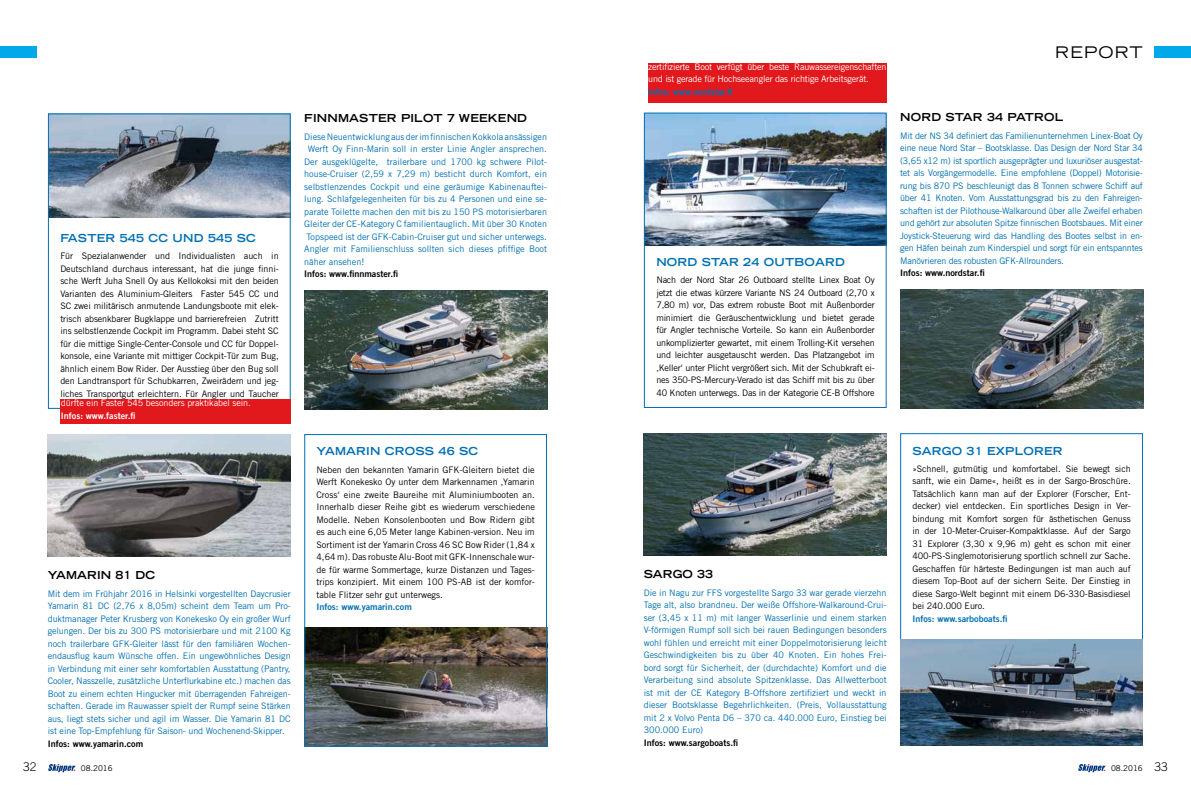
<style>
.page{position:relative;width:1191px;height:794px;background:#fff}
.page>*{position:absolute;margin:0;border:0;box-sizing:border-box;transform-origin:0 0}
.t1{font:expanded 16px "Trade Gothic LT Std";letter-spacing:.07em;color:#000}
.t2{font:300 12px "Trade Gothic LT Std";color:#000}
.t3{font:700 expanded 11px "Trade Gothic LT Std";letter-spacing:.02em;color:#0070b3}
.t4{font:700 expanded 11px "Trade Gothic LT Std";letter-spacing:.02em;color:#000}
.t5{font:9px/12.5px "Trade Gothic LT Std";color:#0070b3;text-align:justify}
.t6{font:9px/12.5px "Trade Gothic LT Std";letter-spacing:-.01em;color:#000;text-align:justify}
.t7{font:9px/12.5px "Trade Gothic LT Std";letter-spacing:-.02em;color:#fff}
.t8{font:9px "Trade Gothic LT Std Bd 2";color:#000}
.t9{font:9px "Trade Gothic LT Std Bd 2";color:#0070b3}
.t10{font:9px "Trade Gothic LT Std Bd 2";color:#fff}
.t11{font:8px "Trade Gothic LT Std";color:#000}
.s1{font-weight:300;font-size:12px}
</style>
<div class="page">
<img style="left:644px;top:433px;width:242px;height:122px">
<img style="left:900px;top:289px;width:243px;height:119px">
<img style="left:900px;top:639px;width:243px;height:107px">
<div style="left:648px;top:63px;width:238px;height:40px;background:#e1191d"></div>
<img style="left:48px;top:434px;width:242px;height:122px">
<img style="left:304px;top:290px;width:243px;height:119px">
<img style="left:306px;top:627px;width:239px;height:117px">
<img style="left:50px;top:115px;width:239px;height:103px">
<img style="left:646px;top:115px;width:238px;height:131px">
<div style="left:304px;top:434px;width:243px;height:312px;border:1px solid #0070b3"></div>
<div style="left:48px;top:113px;width:243px;height:296px;border:1px solid #0070b3"></div>
<div style="left:61px;top:400px;width:230px;height:24px;background:#e1191d"></div>
<div style="left:644px;top:113px;width:242px;height:295px;border:1px solid #0070b3"></div>
<svg style="left:48px;top:764px;width:27px;height:8px"></svg>
<svg style="left:1078px;top:764px;width:27px;height:8px"></svg>
<div style="left:1154px;top:47px;width:37px;height:11px;background:#00aaea"></div>
<div style="left:0;top:47px;width:37px;height:11px;background:#00aaea"></div>
<p class="t3" style="left:60px;top:230px;width:197px">FASTER 545 CC UND 545 SC</p>
<p class="t6" style="left:60px;top:249px;width:220px">Für Spezialanwender und Individualisten auch in Deutschland durchaus interessant, hat die junge finni&shy;sche Werft Juha Snell Oy aus Kellokoksi mit den beiden Varianten des Aluminium-Gleiters Faster 545 CC und SC zwei militärisch anmutende Landungsboote mit elek&shy;trisch absenkbarer Bugklappe und barrierefreien Zutritt ins selbstlenzende Cockpit im Programm. Dabei steht SC für die mittige Single-Center-Console und CC für Doppel&shy;konsole, eine Variante mit mittiger Cockpit-Tür zum Bug, ähnlich einem Bow Rider. Der Ausstieg über den Bug soll den Landtransport für Schubkarren, Zweirädern und jeg&shy;liches Transportgut erleichtern. Für Angler und Taucher</p>
<p class="t7" style="left:61px;top:397px;width:191px">dürfte ein Faster 545 besonders praktikabel sein.</p>
<p class="t10" style="left:61px;top:410px;width:76px">Infos: www.faster.fi</p>
<p class="t4" style="left:48px;top:568px;width:109px">YAMARIN 81 DC</p>
<p class="t5" style="left:48px;top:587px;width:244px">Mit dem im Frühjahr 2016 in Helsinki vorgestellten Daycrusier Yamarin 81 DC (2,76 x 8,05m) scheint dem Team um Pro&shy;duktmanager Peter Krusberg von Konekesko Oy ein großer Wurf gelungen. Der bis zu 300 PS motorisierbare und mit 2100 Kg noch trailerbare GFK-Gleiter lässt für den familiären Wochen&shy;endausflug kaum Wünsche offen. Ein ungewöhnliches Design in Verbindung mit einer sehr komfortablen Ausstattung (Pantry, Cooler, Nasszelle, zusätzliche Unterflurkabine etc.) machen das Boot zu einem echten Hingucker mit überragenden Fahreigen&shy;schaften. Gerade im Rauwasser spielt der Rumpf seine Stärken aus, liegt stets sicher und agil im Wasser. Die Yamarin 81 DC ist eine Top-Empfehlung für Saison- und Wochenend-Skipper.</p>
<p class="t8" style="left:48px;top:738px;width:97px">Infos: www.yamarin.com</p>
<p class="t4" style="left:304px;top:111px;width:224px">FINNMASTER PILOT 7 WEEKEND</p>
<p class="t5" style="left:304px;top:130px;width:244px">Diese Neuentwicklung aus der im finnischen Kokkola ansässigen</p>
<p class="t5" style="left:308px;top:142px;width:240px">Werft Oy Finn-Marin soll in erster Linie Angler ansprechen.</p>
<p class="t5" style="left:304px;top:155px;width:244px">Der ausgeklügelte, trailerbare und 1700 kg schwere Pilot-</p>
<p class="t5" style="left:304px;top:167px;width:244px">house-Cruiser (2,59 x 7,29 m) besticht durch Komfort, ein</p>
<p class="t5" style="left:304px;top:180px;width:244px">selbstlenzendes Cockpit und eine geräumige Kabinenauftei-</p>
<p class="t5" style="left:304px;top:193px;width:244px">lung. Schlafgelegenheiten für bis zu 4 Personen und eine se-</p>
<p class="t5" style="left:304px;top:205px;width:244px">parate Toilette machen den mit bis zu 150 PS motorisierbaren</p>
<p class="t5" style="left:304px;top:218px;width:244px">Gleiter der CE-Kategory C familientauglich. Mit über 30 Knoten</p>
<p class="t5" style="left:306px;top:230px;width:242px">Topspeed ist der GFK-Cabin-Cruiser gut und sicher unterwegs.</p>
<p class="t5" style="left:304px;top:243px;width:244px">Angler mit Familienschluss sollten sich dieses pfiffige Boot</p>
<p class="t5" style="left:304px;top:255px;width:62px">näher ansehen!</p>
<p class="t8" style="left:304px;top:268px;width:95px">Infos: www.finnmaster.fi</p>
<p class="t3" style="left:316px;top:444px;width:163px">YAMARIN CROSS 46 SC</p>
<p class="t6" style="left:316px;top:463px;width:220px">Neben den bekannten Yamarin GFK-Gleitern bietet die Werft Konekesko Oy unter dem Markennamen ‚Yamarin Cross‘ eine zweite Baureihe mit Aluminiumbooten an.<br>Innerhalb dieser Reihe gibt es wiederum verschiedene Modelle. Neben Konsolenbooten und Bow Ridern gibt es auch eine 6,05 Meter lange Kabinen-version. Neu im Sortiment ist der Yamarin Cross 46 SC Bow Rider (1,84 x 4,64 m). Das robuste Alu-Boot mit GFK-Innenschale wur&shy;de für warme Sommertage, kurze Distanzen und Tages&shy;trips konzipiert. Mit einem 100 PS-AB ist der komfor&shy;table Flitzer sehr gut unterwegs.</p>
<p class="t9" style="left:316px;top:601px;width:97px">Infos: www.yamarin.com</p>
<p class="t7" style="left:648px;top:60px;width:240px">zertifizierte Boot verfügt über beste Rauwassereigenschaften und ist gerade für Hochseeangler das richtige Arbeitsgerät.</p>
<p class="t9" style="left:648px;top:86px;width:86px">Infos: www.nordstar.fi</p>
<p class="t3" style="left:656px;top:255px;width:190px">NORD STAR 24 OUTBOARD</p>
<p class="t6" style="left:656px;top:273px;width:220px">Nach der Nord Star 26 Outboard stellte Linex Boat Oy jetzt die etwas kürzere Variante NS 24 Outboard (2,70 x 7,80 m) vor, Das extrem robuste Boot mit Außenborder minimiert die Geräuschentwicklung und bietet gerade für Angler technische Vorteile. So kann ein Außenborder unkomplizierter gewartet, mit einem Trolling-Kit versehen und leichter ausgetauscht werden. Das Platzangebot im ‚Keller‘ unter Plicht vergrößert sich. Mit der Schubkraft ei&shy;nes 350-PS-Mercury-Verado ist das Schiff mit bis zu über 40 Knoten unterwegs. Das in der Kategorie CE-B Offshore</p>
<h1 class="t1" style="left:1055px;top:42px;width:89px">REPORT</h1>
<p class="t4" style="left:900px;top:110px;width:165px">NORD STAR 34 PATROL</p>
<p class="t5" style="left:900px;top:129px;width:244px">Mit der NS 34 definiert das Familienunternehmen Linex-Boat Oy eine neue Nord Star – Bootsklasse. Das Design der Nord Star 34 (3,65 x12 m) ist sportlich ausgeprägter und luxuriöser ausgestat&shy;tet als Vorgängermodelle. Eine empfohlene (Doppel) Motorisie&shy;rung bis 870 PS beschleunigt das 8 Tonnen schwere Schiff auf über 41 Knoten. Vom Ausstattungsgrad bis zu den Fahreigen&shy;schaften ist der Pilothouse-Walkaround über alle Zweifel erhaben und gehört zur absoluten Spitze finnischen Bootsbaues. Mit einer Joystick-Steuerung wird das Handling des Bootes selbst in en&shy;gen Häfen beinah zum Kinderspiel und sorgt für ein entspanntes Manövrieren des robusten GFK-Allrounders.</p>
<p class="t8" style="left:900px;top:267px;width:86px">Infos: www.nordstar.fi</p>
<p class="t4" style="left:643px;top:567px;width:71px">SARGO 33</p>
<p class="t5" style="left:643px;top:586px;width:244px">Die in Nagu zur FFS vorgestellte Sargo 33 war gerade vierzehn Tage alt, also brandneu. Der weiße Offshore-Walkaround-Crui&shy;ser (3,45 x 11 m) mit langer Wasserlinie und einem starken V-förmigen Rumpf soll sich bei rauen Bedingungen besonders wohl fühlen und erreicht mit einer Doppelmotorisierung leicht Geschwindigkeiten bis zu über 40 Knoten. Ein hohes Frei&shy;bord sorgt für Sicherheit, der (durchdachte) Komfort und die Verarbeitung sind absolute Spitzenklasse. Das Allwetterboot ist mit der CE Kategory B-Offshore zertifiziert und weckt in dieser Bootsklasse Begehrlichkeiten. (Preis, Vollausstattung mit 2 x Volvo Penta D6 – 370 ca. 440.000 Euro, Einstieg bei 300.000 Euro)</p>
<p class="t8" style="left:643px;top:737px;width:96px">Infos: www.sargoboats.fi</p>
<p class="t3" style="left:912px;top:443px;width:152px">SARGO 31 EXPLORER</p>
<p class="t6" style="left:912px;top:462px;width:220px">»Schnell, gutmütig und komfortabel. Sie bewegt sich sanft, wie ein Dame«, heißt es in der Sargo-Broschüre.<br>Tatsächlich kann man auf der Explorer (Forscher, Ent&shy;decker) viel entdecken. Ein sportliches Design in Ver&shy;bindung mit Komfort sorgen für ästhetischen Genuss in der 10-Meter-Cruiser-Kompaktklasse. Auf der Sargo 31 Explorer (3,30 x 9,96 m) geht es schon mit einer 400-PS-Singlemotorisierung sportlich schnell zur Sache.<br>Geschaffen für härteste Bedingungen ist man auch auf diesem Top-Boot auf der sichern Seite. Der Einstieg in diese Sargo-Welt beginnt mit einem D6-330-Basisdiesel bei 240.000 Euro.</p>
<p class="t9" style="left:912px;top:613px;width:96px">Infos: www.sarboboats.fi</p>
<h2 class="t2" style="left:23px;top:759px;width:15px">32</h2>
<p class="t11" style="left:81px;top:763px;width:33px">08.2016</p>
<p class="t11" style="left:1111px;top:763px;width:58px">08.2016 <span class="s1">33</span></p>
</div>
